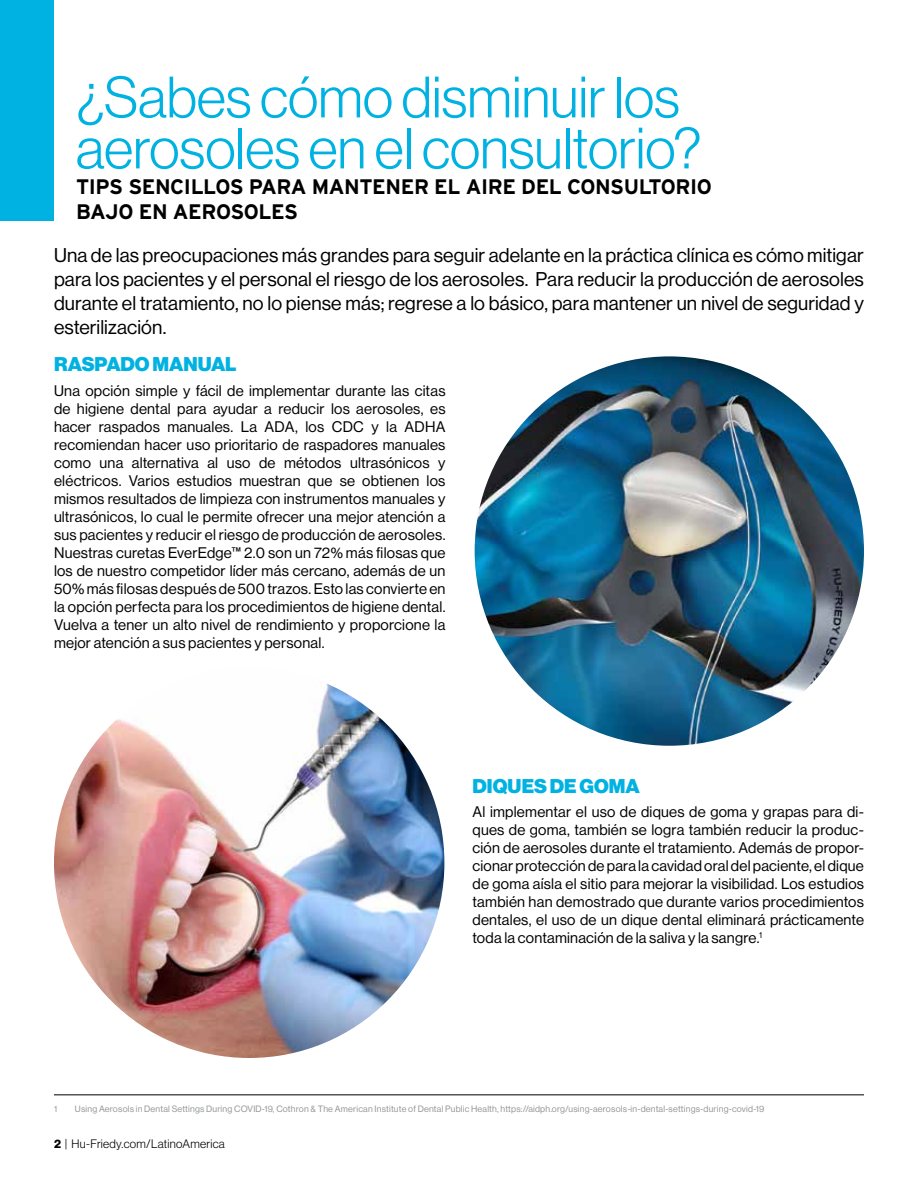
<style>
.page{position:relative;width:918px;height:1188px;background:#fff}
.page>*{position:absolute;margin:0;border:0;box-sizing:border-box;transform-origin:0 0}
.t1{font:57px/51px "N Haas Grotesk DS Pro 45 Lt";color:#00b2e2}
.t2{font:700 21px/25.5px "Interstate";letter-spacing:-.02em;color:#000}
.t3{font:19.5px/24px "N Haas Grotesk DS Pro 55 Rg";letter-spacing:.01em;color:#000;text-align:justify}
.t4{font:19.5px "N Haas Grotesk DS Pro 95 Blk";color:#00b2e2}
.t5{font:15px/18px "N Haas Grotesk DS Pro 55 Rg";letter-spacing:.015em;color:#000;text-align:justify}
.t6{font:12px "N Haas Grotesk DS Pro 45 Lt";letter-spacing:.025em;color:#000}
.t7{font:9px "N Haas Grotesk DS Pro 55 Rg";letter-spacing:.02em;color:#939598}
.s1{font-family:"N Haas Grotesk DS Pro 75 Bd"}
</style>
<div class="page">
<div style="left:0;top:0;width:54px;height:220px;background:#00b2e2"></div>
<hr style="left:54px;top:1094px;width:810px;height:1px;background:#000">
<img style="left:54px;top:668px;width:390px;height:390px;border-radius:195px">
<img style="left:475px;top:356px;width:389px;height:390px;border-radius:195px">
<h1 class="t1" style="left:76px;top:72px;width:627px">¿Sabes cómo disminuir los aerosoles en el consultorio?</h1>
<h2 class="t2" style="left:76px;top:174px;width:637px">TIPS SENCILLOS PARA MANTENER EL AIRE DEL CONSULTORIO<br>BAJO EN AEROSOLES</h2>
<p class="t3" style="left:54px;top:244px;width:812px">Una de las preocupaciones más grandes para seguir adelante en la práctica clínica es cómo mitigar para los pacientes y el personal el riesgo de los aerosoles. Para reducir la producción de aerosoles durante el tratamiento, no lo piense más; regrese a lo básico, para mantener un nivel de seguridad y esterilización.</p>
<h3 class="t4" style="left:54px;top:353px;width:184px">RASPADO MANUAL</h3>
<p class="t5" style="left:54px;top:382px;width:393px">Una opción simple y fácil de implementar durante las citas de higiene dental para ayudar a reducir los aerosoles, es hacer raspados manuales. La ADA, los CDC y la ADHA recomiendan hacer uso prioritario de raspadores manuales como una alternativa al uso de métodos ultrasónicos y eléctricos. Varios estudios muestran que se obtienen los mismos resultados de limpieza con instrumentos manuales y ultrasónicos, lo cual le permite ofrecer una mejor atención a sus pacientes y reducir el riesgo de producción de aerosoles.<br>Nuestras curetas EverEdge™ 2.0 son un 72% más filosas que los de nuestro competidor líder más cercano, además de un 50% más filosas después de 500 trazos. Esto las convierte en la opción perfecta para los procedimientos de higiene dental.<br>Vuelva a tener un alto nivel de rendimiento y proporcione la mejor atención a sus pacientes y personal.</p>
<h3 class="t4" style="left:472px;top:774px;width:169px">DIQUES DE GOMA</h3>
<p class="t5" style="left:472px;top:803px;width:393px">Al implementar el uso de diques de goma y grapas para di&shy;ques de goma, también se logra también reducir la produc&shy;ción de aerosoles durante el tratamiento. Además de propor&shy;cionar protección de para la cavidad oral del paciente, el dique de goma aísla el sitio para mejorar la visibilidad. Los estudios también han demostrado que durante varios procedimientos dentales, el uso de un dique dental eliminará prácticamente toda la contaminación de la saliva y la sangre.<sup>1</sup></p>
<p class="t7" style="left:54px;top:1104px;width:5px">1</p>
<p class="t7" style="left:75px;top:1104px;width:691px">Using Aerosols in Dental Settings During COVID-19, Cothron &amp; The American Institute of Dental Public Health, https://aidph.org/using-aerosols-in-dental-settings-during-covid-19</p>
<p class="t6" style="left:54px;top:1138px;width:172px"><span class="s1">2</span> | Hu-Friedy.com/LatinoAmerica</p>
</div>
